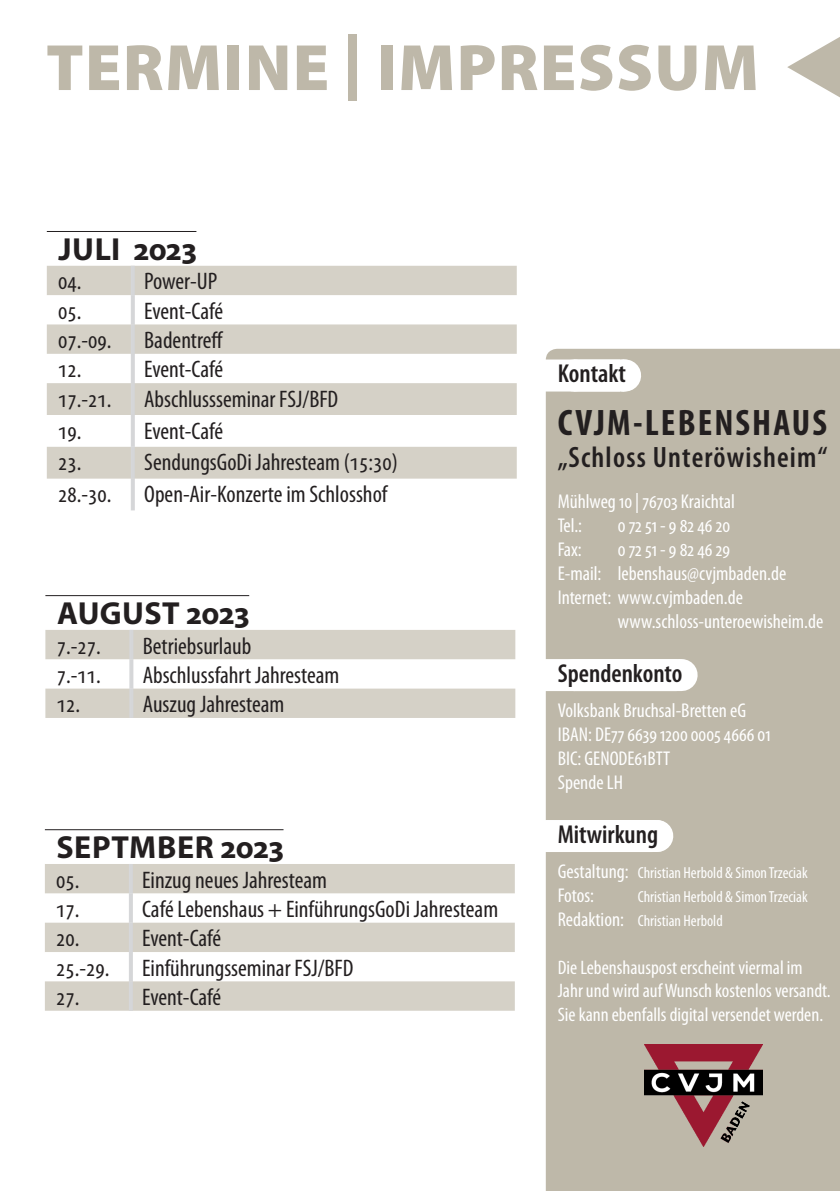
<style>
.page{position:relative;width:840px;height:1191px;background:#fff}
.page>*{position:absolute;margin:0;border:0;box-sizing:border-box;transform-origin:0 0}
.t1{font:900 66px "Myriad Pro";letter-spacing:.02em;color:#beb8a9}
.t2{font:700 condensed 37px "Myriad Pro";letter-spacing:.055em;color:#231f20}
.t3{font:700 32px "Myriad Pro";letter-spacing:.005em;color:#231f20}
.t4{font:600 condensed 29.6px "Myriad Pro";letter-spacing:.04em;color:#231f20}
.t5{font:600 condensed 26px "Myriad Pro";color:#231f20}
.t6{font:condensed 24px "Myriad Pro";color:#231f20}
.t7{font:condensed 20px/24px "Myriad Pro";color:#fff}
.t8{font:condensed 19.6px/23.6px "Myriad Pro";color:#fff}
.t9{font:condensed 16px/24px "Myriad Pro";color:#fff}
.s1{font-size:20px}
</style>
<div class="page">
<div style="left:545px;top:349px;width:294px;height:842px;background:#beb8a9"></div>
<svg style="left:620px;top:359px;width:3px;height:32px"></svg>
<hr style="left:623px;top:359px;width:1px;height:32px;background:#fff">
<div style="left:543px;top:359px;width:77px;height:32px;background:#fff"></div>
<div style="left:573px;top:659px;width:107px;height:32px;background:#fff"></div>
<hr style="left:680px;top:659px;width:1px;height:32px;background:#fff">
<div style="left:543px;top:659px;width:133px;height:32px;background:#fff"></div>
<svg style="left:652px;top:820px;width:4px;height:32px"></svg>
<hr style="left:656px;top:820px;width:1px;height:32px;background:#fff">
<div style="left:543px;top:820px;width:109px;height:32px;background:#fff"></div>
<svg style="left:787px;top:37px;width:52px;height:60px"></svg>
<img style="left:643px;top:1044px;width:118px;height:102px">
<svg style="left:45px;top:630px;width:470px;height:88px;fill:#d5d1c7"></svg>
<hr style="left:129px;top:630px;width:4px;height:29px;background:#d5d6d8">
<svg style="left:129px;top:659px;width:4px;height:29px"></svg>
<hr style="left:129px;top:688px;width:4px;height:30px;background:#d5d6d8">
<hr style="left:45px;top:595px;width:204px;height:1px;background:#231f20">
<svg style="left:45px;top:864px;width:469px;height:146px;fill:#d5d1c7"></svg>
<hr style="left:129px;top:864px;width:4px;height:29px;background:#d5d6d8">
<hr style="left:129px;top:893px;width:4px;height:29px;background:#d6d7d9">
<hr style="left:129px;top:922px;width:4px;height:30px;background:#d5d6d8">
<hr style="left:129px;top:952px;width:4px;height:29px;background:#d6d7d9">
<hr style="left:129px;top:981px;width:4px;height:29px;background:#d5d6d8">
<hr style="left:45px;top:829px;width:238px;height:1px;background:#231f20">
<svg style="left:47px;top:266px;width:469px;height:212px;fill:#d5d1c7"></svg>
<hr style="left:131px;top:266px;width:4px;height:29px;background:#d5d6d8">
<hr style="left:131px;top:295px;width:4px;height:29px;background:#d6d7d9">
<hr style="left:131px;top:324px;width:4px;height:30px;background:#d5d6d8">
<hr style="left:131px;top:354px;width:4px;height:29px;background:#d5d6d8">
<hr style="left:131px;top:383px;width:4px;height:32px;background:#d5d6d8">
<hr style="left:131px;top:415px;width:4px;height:32px;background:#d6d7d9">
<hr style="left:131px;top:447px;width:4px;height:31px;background:#d5d6d8">
<hr style="left:131px;top:478px;width:4px;height:32px;background:#d6d7d8">
<hr style="left:47px;top:231px;width:149px;height:1px;background:#231f20">
<h1 class="t1" style="left:46px;top:24px;width:714px">TERMINE | IMPRESSUM</h1>
<h3 class="t3" style="left:58px;top:228px;width:140px">JULI 2023</h3>
<p class="t6" style="left:58px;top:267px;width:25px">04.</p>
<p class="t6" style="left:144px;top:267px;width:75px">Power-UP</p>
<p class="t6" style="left:58px;top:296px;width:25px">05.</p>
<p class="t6" style="left:144px;top:296px;width:80px">Event-Café</p>
<p class="t6" style="left:58px;top:326px;width:55px">07.-09.</p>
<p class="t6" style="left:144px;top:326px;width:81px">Badentreff</p>
<p class="t6" style="left:58px;top:355px;width:25px">12.</p>
<p class="t6" style="left:144px;top:355px;width:80px">Event-Café</p>
<p class="t6" style="left:58px;top:384px;width:55px">17.-21.</p>
<p class="t6" style="left:144px;top:384px;width:195px">Abschlussseminar FSJ/BFD</p>
<p class="t6" style="left:58px;top:416px;width:25px">19.</p>
<p class="t6" style="left:144px;top:416px;width:80px">Event-Café</p>
<p class="t6" style="left:58px;top:448px;width:25px">23.</p>
<p class="t6" style="left:144px;top:448px;width:255px">SendungsGoDi Jahresteam (15:30)</p>
<p class="t6" style="left:58px;top:480px;width:55px">28.-30.</p>
<p class="t6" style="left:144px;top:480px;width:244px">Open-Air-Konzerte im Schlosshof</p>
<h3 class="t3" style="left:57px;top:592px;width:194px">AUGUST 2023</h3>
<p class="t6" style="left:57px;top:631px;width:45px">7.-27.</p>
<p class="t6" style="left:143px;top:631px;width:110px">Betriebsurlaub</p>
<p class="t6" style="left:57px;top:660px;width:45px">7.-11.</p>
<p class="t6" style="left:143px;top:660px;width:198px">Abschlussfahrt Jahresteam</p>
<p class="t6" style="left:57px;top:690px;width:25px">12.</p>
<p class="t6" style="left:143px;top:690px;width:143px">Auszug Jahresteam</p>
<h3 class="t3" style="left:57px;top:826px;width:229px">SEPTMBER 2023</h3>
<p class="t6" style="left:56px;top:865px;width:25px">05.</p>
<p class="t6" style="left:142px;top:865px;width:186px">Einzug neues Jahresteam</p>
<p class="t6" style="left:56px;top:894px;width:25px">17.</p>
<p class="t6" style="left:142px;top:894px;width:357px">Café Lebenshaus + EinführungsGoDi Jahresteam</p>
<p class="t6" style="left:56px;top:924px;width:25px">20.</p>
<p class="t6" style="left:142px;top:924px;width:80px">Event-Café</p>
<p class="t6" style="left:56px;top:953px;width:55px">25.-29.</p>
<p class="t6" style="left:142px;top:953px;width:213px">Einführungsseminar FSJ/BFD</p>
<p class="t6" style="left:56px;top:982px;width:25px">27.</p>
<p class="t6" style="left:142px;top:982px;width:80px">Event-Café</p>
<p class="t5" style="left:557px;top:357px;width:70px">Kontakt</p>
<h2 class="t2" style="left:557px;top:400px;width:271px">CVJM-LEBENSHAUS</h2>
<p class="t4" style="left:557px;top:439px;width:271px">„Schloss Unteröwisheim“</p>
<p class="t7" style="left:557px;top:489px;width:179px">Mühlweg 10 | 76703 Kraichtal<br>Tel.:</p>
<p class="t7" style="left:617px;top:513px;width:114px">0 72 51 - 9 82 46 20</p>
<p class="t7" style="left:557px;top:537px;width:26px">Fax:</p>
<p class="t7" style="left:557px;top:537px;width:230px;text-indent:60px">0 72 51 - 9 82 46 29<br>E-mail: lebenshaus@cvjmbaden.de<br>Internet: www.cvjmbaden.de</p>
<p class="t7" style="left:617px;top:609px;width:207px">www.schloss-unteroewisheim.de</p>
<p class="t5" style="left:557px;top:657px;width:126px">Spendenkonto</p>
<p class="t7" style="left:557px;top:698px;width:214px">Volksbank Bruchsal-Bretten eG<br>IBAN: DE77 6639 1200 0005 4666 01<br>BIC: GENODE61BTT<br>Spende LH</p>
<p class="t5" style="left:557px;top:818px;width:102px">Mitwirkung</p>
<p class="t9" style="left:557px;top:860px;width:251px"><span class="s1">Gestaltung:</span> Christian Herbold &amp; Simon Trzeciak</p>
<p class="t7" style="left:557px;top:883px;width:38px">Fotos:</p>
<p class="t9" style="left:557px;top:884px;width:251px;text-indent:80px">Christian Herbold &amp; Simon Trzeciak<br><span class="s1">Redaktion:</span> Christian Herbold</p>
<p class="t8" style="left:557px;top:955px;width:274px">Die Lebenshauspost erscheint viermal im<br>Jahr und wird auf Wunsch kostenlos versandt.<br>Sie kann ebenfalls digital versendet werden.</p>
</div>
